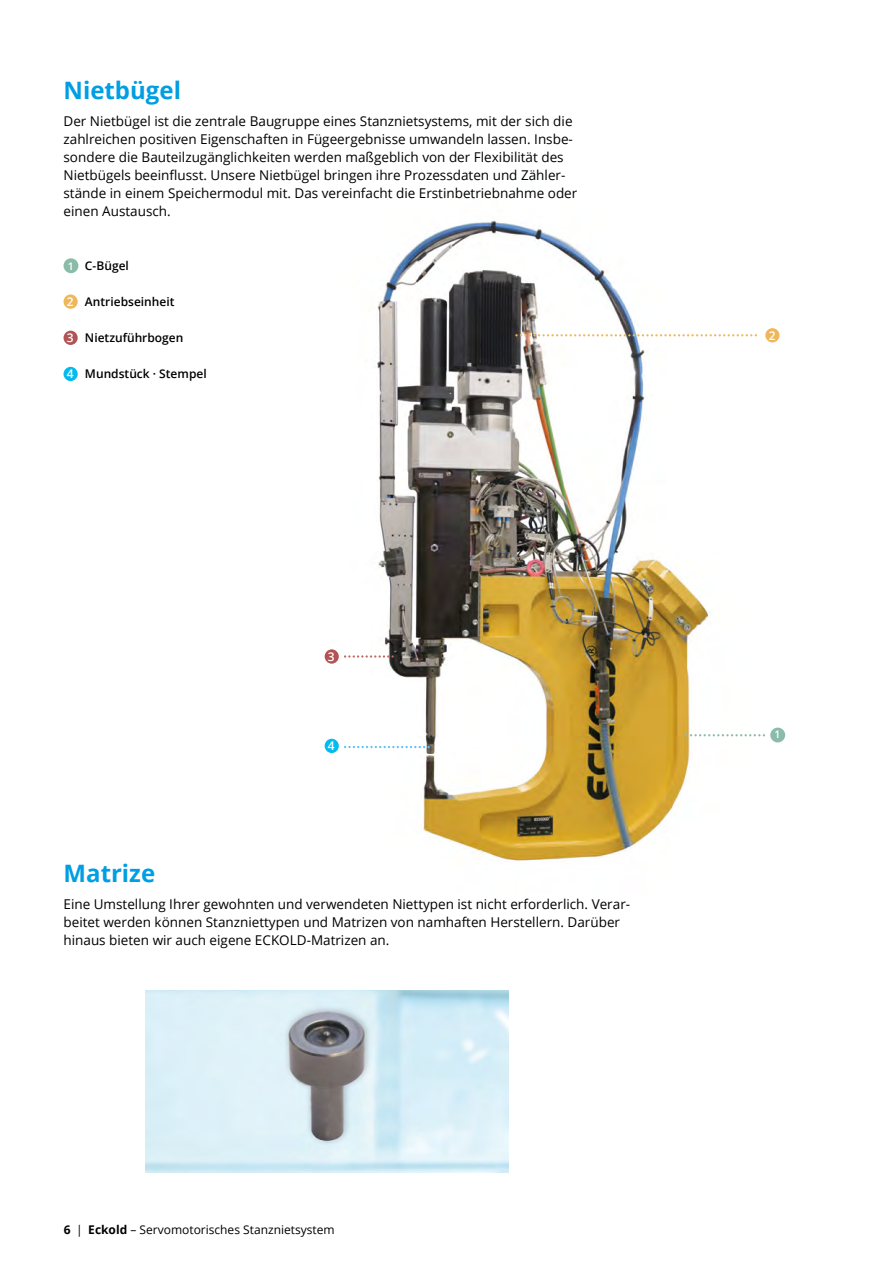
<style>
.page{position:relative;width:893px;height:1263px;background:#fff}
.page>*{position:absolute;margin:0;border:0;box-sizing:border-box;transform-origin:0 0}
.t1{font:700 24px "Open Sans";color:#009ee3}
.t2{font:13.5px/18px "Open Sans";color:#000}
.t3{font:600 12px "Open Sans";color:#000}
.t4{font:12px "Open Sans";color:#000}
.t5{font:600 12px "Open Sans";color:#fff}
.t6{font:600 10.5px "Open Sans";color:#fff}
.s1{font-weight:700}
</style>
<div class="page">
<div style="left:64px;top:294px;width:14px;height:15px;background:#eeb85a;border-radius:50%"></div>
<div style="left:64px;top:331px;width:14px;height:14px;background:#b25455;border-radius:50%"></div>
<div style="left:64px;top:367px;width:14px;height:14px;background:#05bbee;border-radius:50%"></div>
<div style="left:64px;top:258px;width:14px;height:15px;background:#8bbcaa;border-radius:50%"></div>
<img style="left:324px;top:221px;width:423px;height:641px">
<div style="left:765px;top:328px;width:14px;height:14px;background:#eeb85a;border-radius:50%"></div>
<div style="left:770px;top:728px;width:15px;height:14px;background:#8bbcaa;border-radius:50%"></div>
<div style="left:325px;top:649px;width:14px;height:15px;background:#b25455;border-radius:50%"></div>
<div style="left:325px;top:739px;width:14px;height:14px;background:#05bbee;border-radius:50%"></div>
<svg style="left:515px;top:334px;width:242px;height:2px"></svg>
<svg style="left:344px;top:746px;width:86px;height:2px"></svg>
<svg style="left:344px;top:655px;width:50px;height:3px"></svg>
<svg style="left:685px;top:734px;width:80px;height:2px"></svg>
<img style="left:145px;top:990px;width:364px;height:182px">
<h1 class="t1" style="left:64px;top:74px;width:119px">Nietbügel</h1>
<p class="t2" style="left:64px;top:112px;width:515px">Der Nietbügel ist die zentrale Baugruppe eines Stanznietsystems, mit der sich die zahlreichen positiven Eigenschaften in Fügeergebnisse umwandeln lassen. Insbe&shy;sondere die Bauteilzugänglichkeiten werden maßgeblich von der Flexibilität des Nietbügels beeinflusst. Unsere Nietbügel bringen ihre Prozessdaten und Zähler&shy;stände in einem Speichermodul mit. Das vereinfacht die Erstinbetriebnahme oder einen Austausch.</p>
<p class="t6" style="left:68px;top:259px;width:7px">1</p>
<p class="t5" style="left:67px;top:293px;width:8px">2</p>
<p class="t5" style="left:67px;top:329px;width:8px">3</p>
<p class="t5" style="left:67px;top:366px;width:8px">4</p>
<p class="t3" style="left:85px;top:258px;width:45px">C-Bügel</p>
<p class="t3" style="left:85px;top:294px;width:91px">Antriebseinheit</p>
<p class="t3" style="left:85px;top:330px;width:100px">Nietzuführbogen</p>
<p class="t3" style="left:85px;top:366px;width:123px">Mundstück · Stempel</p>
<p class="t5" style="left:328px;top:648px;width:8px">3</p>
<p class="t5" style="left:328px;top:737px;width:8px">4</p>
<h1 class="t1" style="left:64px;top:857px;width:93px">Matrize</h1>
<p class="t2" style="left:64px;top:895px;width:568px">Eine Umstellung Ihrer gewohnten und verwendeten Niettypen ist nicht erforderlich. Verar&shy;beitet werden können Stanzniettypen und Matrizen von namhaften Herstellern. Darüber hinaus bieten wir auch eigene ECKOLD-Matrizen an.</p>
<p class="t4" style="left:64px;top:1221px;width:272px"><span class="s1">6</span> | <span class="s1">Eckold</span> – Servomotorisches Stanznietsystem</p>
<p class="t5" style="left:769px;top:327px;width:8px">2</p>
<p class="t6" style="left:774px;top:727px;width:7px">1</p>
</div>
